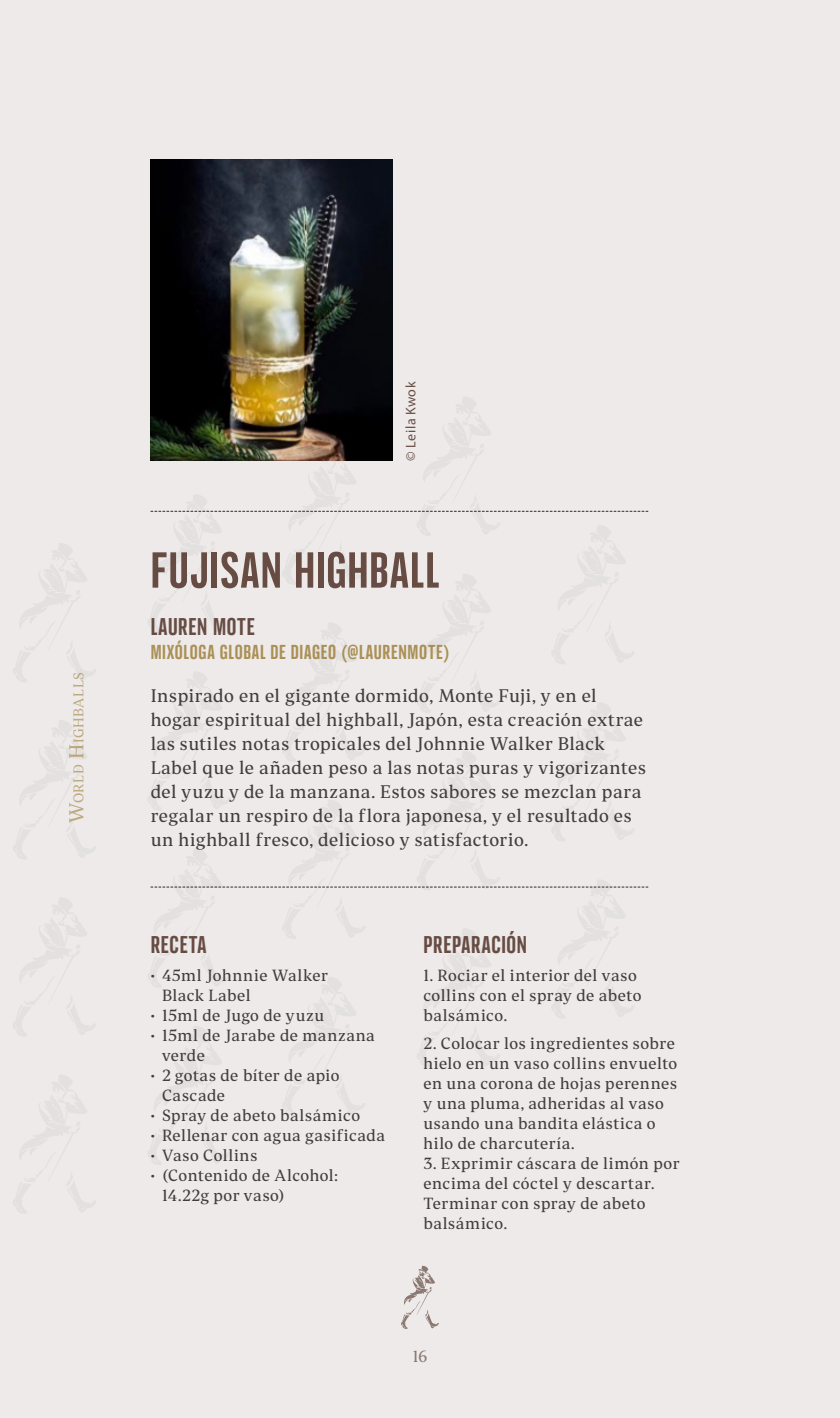
<style>
.page{position:relative;width:840px;height:1418px;background:#fff}
.page>*{position:absolute;margin:0;border:0;box-sizing:border-box;transform-origin:0 0}
.t1{font:50px "Johnnie Walker Headline";letter-spacing:.025em;color:#4f3026}
.t2{font:24px "Johnnie Walker Headline";letter-spacing:.03em;color:#4f3026}
.t3{font:20px "Johnnie Walker Headline";letter-spacing:.04em;color:#9e803b}
.t4{font:18px/24px "Johnnie Walker Serif";letter-spacing:.03em;color:#231f20}
.t5{font:16px/20px "Johnnie Walker Serif";letter-spacing:.035em;color:#231f20}
.t6{font:16px "Johnnie Walker Serif";color:#4f3026}
.t7{font:14px "Johnnie Walker Serif";letter-spacing:.05em;color:#9e803b}
.t8{font:14px "Myriad Pro";letter-spacing:.035em;color:#4f3026}
.s1{font-size:20px}
</style>
<div class="page">
<hr style="left:839px;top:0;width:1px;height:1417px;background:#231f20">
<div style="left:0;top:0;width:839px;height:1417px;background:#edeae9"></div>
<svg style="left:401px;top:1265px;width:37px;height:63px"></svg>
<img style="left:150px;top:159px;width:242px;height:237px">
<svg style="left:150px;top:396px;width:497px;height:492px"></svg>
<p class="t7" style="left:70px;top:823px;width:152px;rotate:-90deg"><span class="s1">W</span>orld <span class="s1">H</span>ighballs</p>
<p class="t8" style="left:402px;top:461px;width:81px;rotate:-90deg">© Leila Kwok</p>
<h1 class="t1" style="left:150px;top:539px;width:290px">FUJISAN HIGHBALL</h1>
<h2 class="t2" style="left:150px;top:611px;width:106px">LAUREN MOTE</h2>
<p class="t3" style="left:150px;top:639px;width:224px">MIXÓLOGA GLOBAL DE DIAGEO (@LAUREN</p>
<p class="t3" style="left:407px;top:639px;width:44px">MOTE)</p>
<p class="t4" style="left:150px;top:683px;width:496px">Inspirado en el gigante dormido, Monte Fuji, y en el hogar espiritual del highball, Japón, esta creación extrae las sutiles notas tropicales del Johnnie Walker Black Label que le añaden peso a las notas puras y vigorizantes del yuzu y de la manzana. Estos sabores se mezclan para regalar un respiro de la flora japonesa, y el resultado es un highball fresco, delicioso y satisfactorio.</p>
<h2 class="t2" style="left:150px;top:930px;width:57px">RECETA</h2>
<p class="t5" style="left:162px;top:965px;width:167px;text-indent:-11px">• 45ml Johnnie Walker<br>Black Label</p>
<p class="t5" style="left:150px;top:1005px;width:175px">• 15ml de Jugo de yuzu</p>
<p class="t5" style="left:162px;top:1025px;width:214px;text-indent:-11px">• 15ml de Jarabe de manzana verde</p>
<p class="t5" style="left:162px;top:1065px;width:179px;text-indent:-11px">• 2 gotas de bíter de apio<br>Cascade</p>
<p class="t5" style="left:150px;top:1105px;width:211px">• Spray de abeto balsámico</p>
<p class="t5" style="left:150px;top:1125px;width:236px">• Rellenar con agua gasificada</p>
<p class="t5" style="left:150px;top:1145px;width:108px">• Vaso Collins</p>
<p class="t5" style="left:162px;top:1165px;width:177px;text-indent:-11px">• (Contenido de Alcohol:<br>14.22g por vaso)</p>
<h2 class="t2" style="left:423px;top:930px;width:105px">PREPARACIÓN</h2>
<p class="t5" style="left:423px;top:965px;width:219px">1. Rociar el interior del vaso collins con el spray de abeto balsámico.</p>
<p class="t5" style="left:423px;top:1033px;width:255px">2. Colocar los ingredientes sobre hielo en un vaso collins envuelto en una corona de hojas perennes y una pluma, adheridas al vaso usando una bandita elástica o hilo de charcutería.</p>
<p class="t5" style="left:423px;top:1153px;width:257px">3. Exprimir cáscara de limón por encima del cóctel y descartar.<br>Terminar con spray de abeto balsámico.</p>
<p class="t6" style="left:412px;top:1347px;width:16px">16</p>
</div>
